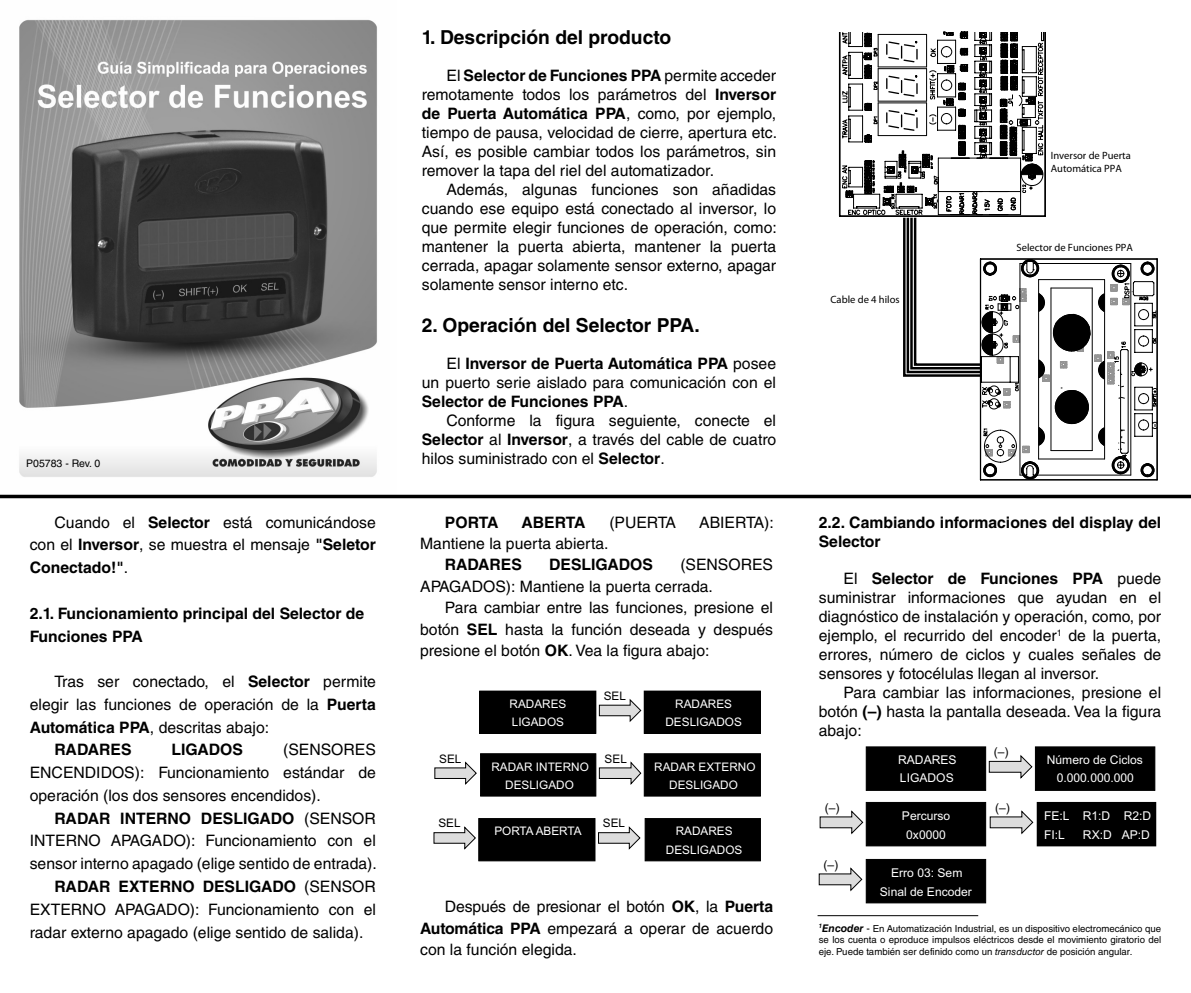
<style>
.page{position:relative;width:1191px;height:993px;background:#fff}
.page>*{position:absolute;margin:0;border:0;box-sizing:border-box;transform-origin:0 0}
.t1{font:700 19.25px "Helvetica LT Std";color:#000}
.t2{font:15.75px/18.9px "Helvetica LT Std";color:#000;text-align:justify}
.t3{font:700 15.75px/18.9px "Helvetica LT Std";color:#000}
.t4{font:12.08px/19.1px "Arial";color:#fff;text-align:center}
.t5{font:12.08px "Arial";color:#000}
.t6{font:11.72px/18.6px "Arial";color:#fff;text-align:center}
.t7{font:11.72px "Arial";color:#000}
.t8{font:700 10.5px/12.6px "Arial";color:#000}
.t9{font:10.5px "Helvetica LT Std";color:#000}
.t10{font:9.62px/11.5px "Helvetica LT Std";color:#000;text-align:justify}
.s1{font-weight:700}
.s2{font-weight:400}
.s3{font-weight:700;font-style:italic;font-size:10.5px}
.s4{font-size:10.5px}
.s5{font-style:italic}
</style>
<div class="page">
<img style="left:19px;top:19px;width:358px;height:458px">
<div style="left:480px;top:690px;width:116px;height:43px;background:#000"></div>
<div style="left:479px;top:690px;width:117px;height:43px;border:1px solid #000"></div>
<div style="left:644px;top:690px;width:116px;height:43px;background:#000"></div>
<div style="left:644px;top:690px;width:117px;height:43px;border:1px solid #000"></div>
<svg style="left:598px;top:698px;width:44px;height:24px"></svg>
<svg style="left:434px;top:761px;width:43px;height:24px"></svg>
<div style="left:480px;top:753px;width:116px;height:43px;background:#000;border:1px solid #000"></div>
<div style="left:644px;top:753px;width:117px;height:43px;background:#000;border:1px solid #000"></div>
<svg style="left:598px;top:761px;width:44px;height:24px"></svg>
<svg style="left:433px;top:826px;width:43px;height:24px"></svg>
<div style="left:478px;top:817px;width:117px;height:44px;background:#000;border:1px solid #000"></div>
<svg style="left:598px;top:826px;width:43px;height:24px"></svg>
<div style="left:644px;top:817px;width:117px;height:44px;background:#000;border:1px solid #000"></div>
<hr style="left:817px;top:914px;width:161px;height:1px;background:#000">
<svg style="left:0;top:494px;width:1191px;height:4px;background:#2f2f2f"></svg>
<svg style="left:839px;top:31px;width:319px;height:449px"></svg>
<div style="left:865px;top:746px;width:121px;height:44px;background:#000;border:1px solid #000"></div>
<div style="left:1035px;top:746px;width:120px;height:44px;background:#000;border:1px solid #000"></div>
<svg style="left:988px;top:755px;width:45px;height:24px"></svg>
<svg style="left:819px;top:810px;width:45px;height:25px"></svg>
<div style="left:865px;top:801px;width:121px;height:45px;background:#000;border:1px solid #000"></div>
<svg style="left:989px;top:810px;width:45px;height:25px"></svg>
<div style="left:1037px;top:802px;width:118px;height:43px;background:#000"></div>
<div style="left:1036px;top:801px;width:120px;height:45px;border:1px solid #000"></div>
<svg style="left:818px;top:867px;width:45px;height:25px"></svg>
<div style="left:865px;top:858px;width:121px;height:45px;background:#000;border:1px solid #000"></div>
<p class="t9" style="left:26px;top:457px;width:75px">P05783 - Rev. 0</p>
<p class="t2" style="left:30px;top:510px;width:348px;line-height:22.8px;text-indent:25px">Cuando el <span class="s1">Selector</span> está comunicándose con el <span class="s1">Inversor</span>, se muestra el mensaje <span class="s1">"Seletor Conectado!"</span>.</p>
<p class="t3" style="left:30px;top:601px;width:336px;line-height:22.8px">2.1. Funcionamiento principal del Selector de<br>Funciones PPA</p>
<p class="t2" style="left:30px;top:670px;width:348px;line-height:22.8px;text-indent:25px">Tras ser conectado, el <span class="s1">Selector</span> permite elegir las funciones de operación de la <span class="s1">Puerta Automática PPA</span>, descritas abajo:</p>
<p class="t3" style="left:55px;top:739px;width:78px">RADARES</p>
<p class="t3" style="left:172px;top:739px;width:73px">LIGADOS</p>
<p class="t2" style="left:30px;top:738px;width:348px;line-height:22.8px;text-indent:253px">(SENSORES ENCENDIDOS): Funcionamiento estándar de operación (los dos sensores encendidos).</p>
<p class="t2" style="left:30px;top:806px;width:348px;line-height:22.8px;text-indent:25px"><span class="s1">RADAR INTERNO DESLIGADO</span> (SENSOR INTERNO APAGADO): Funcionamiento con el sensor interno apagado (elige sentido de entrada).</p>
<p class="t2" style="left:30px;top:874px;width:348px;line-height:22.8px;text-indent:25px"><span class="s1">RADAR EXTERNO DESLIGADO</span> (SENSOR EXTERNO APAGADO): Funcionamiento con el radar externo apagado (elige sentido de salida).</p>
<p class="t1" style="left:422px;top:25px;width:251px">1. Descripción del producto</p>
<p class="t2" style="left:422px;top:66px;width:357px;text-indent:25px">El <span class="s1">Selector de Funciones PPA</span> permite acceder remotamente todos los parámetros del <span class="s1">Inversor de Puerta Automática PPA</span>, como, por ejemplo, tiempo de pausa, velocidad de cierre, apertura etc.<br>Así, es posible cambiar todos los parámetros, sin remover la tapa del riel del automatizador.</p>
<p class="t2" style="left:422px;top:180px;width:356px;text-indent:25px">Además, algunas funciones son añadidas cuando ese equipo está conectado al inversor, lo que permite elegir funciones de operación, como: mantener la puerta abierta, mantener la puerta cerrada, apagar solamente sensor externo, apagar solamente sensor interno etc.</p>
<p class="t1" style="left:422px;top:313px;width:279px">2. Operación del Selector PPA.</p>
<p class="t3" style="left:422px;top:354px;width:356px;text-align:justify;text-indent:25px"><span class="s2">El</span> Inversor de Puerta Automática PPA <span class="s2">posee un puerto serie aislado para comunicación con el </span>Selector de Funciones PPA<span class="s2">.</span></p>
<p class="t2" style="left:422px;top:411px;width:356px;text-indent:25px">Conforme la figura seguiente, conecte el <span class="s1">Selector</span> al <span class="s1">Inversor</span>, a través del cable de cuatro hilos suministrado con el <span class="s1">Selector</span>.</p>
<p class="t3" style="left:445px;top:512px;width:55px">PORTA</p>
<p class="t3" style="left:521px;top:512px;width:65px">ABERTA</p>
<p class="t2" style="left:609px;top:512px;width:68px">(PUERTA</p>
<p class="t2" style="left:699px;top:512px;width:76px">ABIERTA):</p>
<p class="t2" style="left:420px;top:534px;width:190px">Mantiene la puerta abierta.</p>
<p class="t3" style="left:445px;top:555px;width:78px">RADARES</p>
<p class="t3" style="left:549px;top:555px;width:105px">DESLIGADOS</p>
<p class="t2" style="left:420px;top:554px;width:354px;line-height:21.3px;text-indent:260px">(SENSORES<br>APAGADOS): Mantiene la puerta cerrada.</p>
<p class="t2" style="left:420px;top:596px;width:354px;line-height:21.3px;text-indent:25px">Para cambiar entre las funciones, presione el botón <span class="s1">SEL</span> hasta la función deseada y después presione el botón <span class="s1">OK</span>. Vea la figura abajo:</p>
<p class="t7" style="left:439px;top:751px;width:24px">SEL</p>
<p class="t7" style="left:438px;top:816px;width:24px">SEL</p>
<p class="t7" style="left:604px;top:688px;width:24px">SEL</p>
<p class="t6" style="left:509px;top:694px;width:58px;text-align:left">RADARES<br>LIGADOS</p>
<p class="t6" style="left:665px;top:694px;width:78px">RADARES<br>DESLIGADOS</p>
<p class="t7" style="left:604px;top:751px;width:24px">SEL</p>
<p class="t6" style="left:491px;top:757px;width:99px">RADAR INTERNO<br>DESLIGADO</p>
<p class="t6" style="left:654px;top:757px;width:103px">RADAR EXTERNO</p>
<p class="t6" style="left:669px;top:775px;width:70px">DESLIGADO</p>
<p class="t6" style="left:494px;top:821px;width:89px">PORTA ABERTA</p>
<p class="t7" style="left:603px;top:816px;width:24px">SEL</p>
<p class="t6" style="left:666px;top:821px;width:78px">RADARES<br>DESLIGADOS</p>
<p class="t2" style="left:420px;top:895px;width:354px;line-height:21.3px;text-indent:25px">Después de presionar el botón <span class="s1">OK</span>, la <span class="s1">Puerta Automática PPA</span> empezará a operar de acuerdo con la función elegida.</p>
<p class="t8" style="left:1050px;top:149px;width:82px">Inversor de Puerta<br>Automática PPA</p>
<p class="t8" style="left:830px;top:292px;width:71px">Cable de 4 hilos</p>
<p class="t8" style="left:1016px;top:240px;width:118px">Selector de Funciones PPA</p>
<p class="t3" style="left:819px;top:512px;width:344px">2.2. Cambiando informaciones del display del<br>Selector</p>
<p class="t2" style="left:819px;top:569px;width:344px;text-indent:25px">El <span class="s1">Selector de Funciones PPA</span> puede suministrar informaciones que ayudan en el diagnóstico de instalación y operación, como, por ejemplo, el recurrido del encoder<sup>1</sup> de la puerta, errores, número de ciclos y cuales señales de sensores y fotocélulas llegan al inversor.</p>
<p class="t2" style="left:819px;top:682px;width:344px;text-indent:25px">Para cambiar las informaciones, presione el botón <span class="s1">(–)</span> hasta la pantalla deseada. Vea la figura abajo:</p>
<p class="t5" style="left:993px;top:744px;width:16px">(–)</p>
<p class="t4" style="left:898px;top:750px;width:60px;line-height:18px;text-align:left">RADARES<br>LIGADOS</p>
<p class="t4" style="left:1046px;top:750px;width:98px;line-height:18px">Número de Ciclos<br>0.000.000.000</p>
<p class="t5" style="left:825px;top:800px;width:16px">(–)</p>
<p class="t5" style="left:995px;top:800px;width:16px">(–)</p>
<p class="t4" style="left:902px;top:805px;width:50px">Percurso<br>0x0000</p>
<p class="t4" style="left:1044px;top:805px;width:109px;text-align:left">FE:L R1:D R2:D<br>FI:L</p>
<p class="t4" style="left:1083px;top:824px;width:68px">RX:D AP:D</p>
<p class="t5" style="left:823px;top:857px;width:16px">(–)</p>
<p class="t4" style="left:880px;top:862px;width:94px">Erro 03: Sem<br>Sinal de Encoder</p>
<p class="t10" style="left:819px;top:922px;width:344px"><sup>1</sup><span class="s3">Encoder</span> <span class="s4">-</span> En Automatización Industrial, es un dispositivo electromecánico que se los cuenta o eproduce impulsos eléctricos desde el movimiento giratorio del eje. Puede también ser definido como un <span class="s5">transductor</span> de posición angular.</p>
</div>
